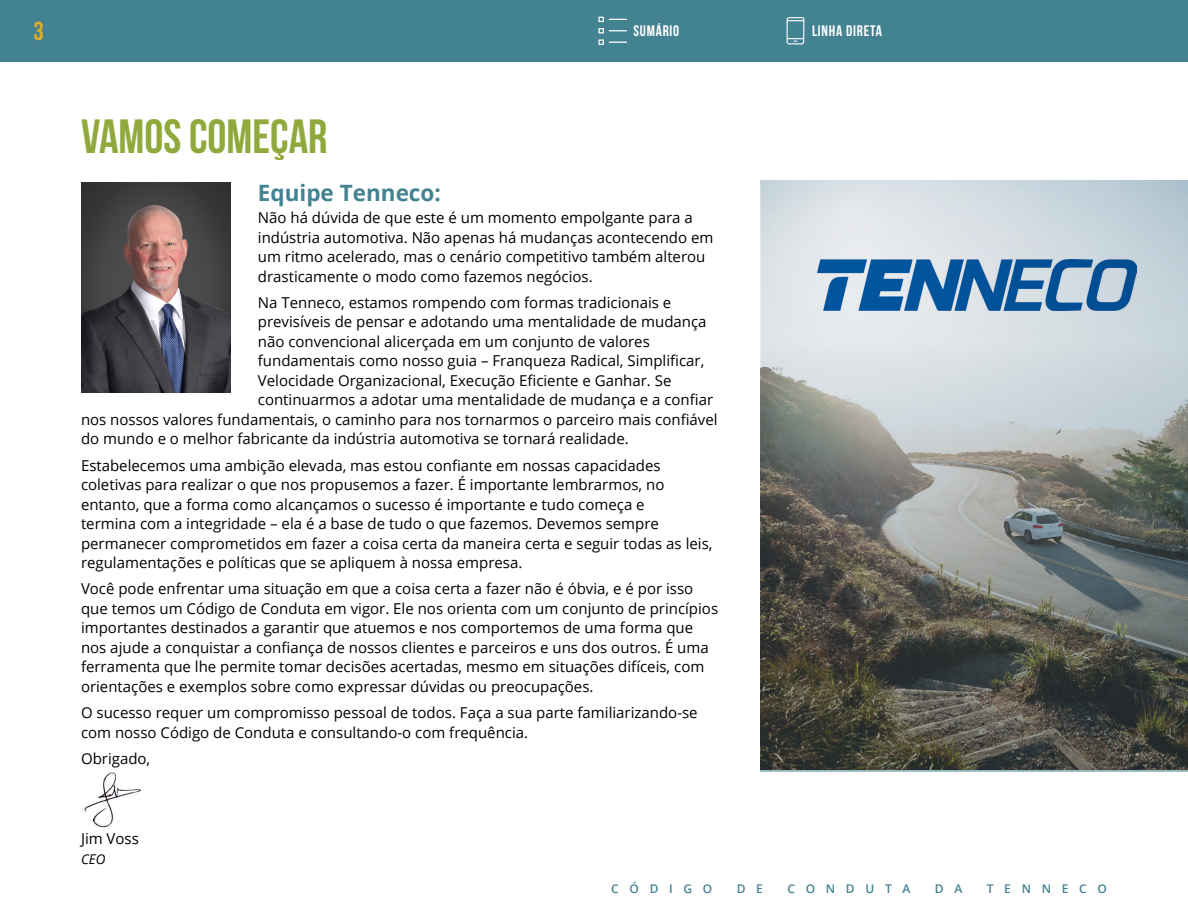
<style>
.page{position:relative;width:1188px;height:918px;background:#fff}
.page>*{position:absolute;margin:0;border:0;box-sizing:border-box;transform-origin:0 0}
.t1{font:700 48px "Bebas Neue";color:#91a93c}
.t2{font:700 25.95px "Bebas Neue";color:#e0ae25}
.t3{font:700 22.5px "Open Sans";color:#438291}
.t4{font:700 15.3px "Bebas Neue";letter-spacing:.05em;color:#fff}
.t5{font:15px/19.5px "Open Sans";color:#000}
.t6{font:italic 13.5px "Open Sans";color:#000}
.t7{font:600 12px "Open Sans";letter-spacing:.89em;color:#438291}
</style>
<div class="page">
<div style="left:0;top:0;width:1188px;height:62px;background:#438291"></div>
<svg style="left:598px;top:17px;width:29px;height:5px"></svg>
<svg style="left:598px;top:28px;width:29px;height:17px"></svg>
<svg style="left:786px;top:17px;width:19px;height:28px"></svg>
<img style="left:83px;top:772px;width:58px;height:56px">
<svg style="left:761px;top:180px;width:427px;height:591px"></svg>
<img style="left:81px;top:183px;width:150px;height:209px">
<img style="left:817px;top:259px;width:319px;height:52px">
<h2 class="t2" style="left:33px;top:17px;width:12px">3</h2>
<p class="t4" style="left:633px;top:22px;width:47px">SUMÁRIO</p>
<p class="t4" style="left:812px;top:22px;width:71px">LINHA DIRETA</p>
<h1 class="t1" style="left:81px;top:111px;width:248px">VAMOS COMEÇAR</h1>
<h3 class="t3" style="left:258px;top:177px;width:184px">Equipe Tenneco:</h3>
<p class="t5" style="left:258px;top:207px;width:457px">Não há dúvida de que este é um momento empolgante para a indústria automotiva. Não apenas há mudanças acontecendo em um ritmo acelerado, mas o cenário competitivo também alterou drasticamente o modo como fazemos negócios.</p>
<p class="t5" style="left:258px;top:292px;width:415px">Na Tenneco, estamos rompendo com formas tradicionais e</p>
<p class="t5" style="left:258px;top:312px;width:450px">previsíveis de pensar e adotando uma mentalidade de mudança</p>
<p class="t5" style="left:258px;top:331px;width:393px">não convencional alicerçada em um conjunto de valores</p>
<p class="t5" style="left:258px;top:351px;width:448px">fundamentais como nosso guia – Franqueza Radical, Simplificar,</p>
<p class="t5" style="left:258px;top:370px;width:415px">Velocidade Organizacional, Execução Eficiente e Ganhar. Se</p>
<p class="t5" style="left:258px;top:390px;width:457px">continuarmos a adotar uma mentalidade de mudança e a confiar</p>
<p class="t5" style="left:81px;top:409px;width:638px">nos nossos valores fundamentais, o caminho para nos tornarmos o parceiro mais confiável</p>
<p class="t5" style="left:81px;top:429px;width:549px">do mundo e o melhor fabricante da indústria automotiva se tornará realidade.</p>
<p class="t5" style="left:81px;top:455px;width:633px">Estabelecemos uma ambição elevada, mas estou confiante em nossas capacidades coletivas para realizar o que nos propusemos a fazer. É importante lembrarmos, no entanto, que a forma como alcançamos o sucesso é importante e tudo começa e<br>termina com a integridade – ela é a base de tudo o que fazemos. Devemos sempre permanecer comprometidos em fazer a coisa certa da maneira certa e seguir todas as leis, regulamentações e políticas que se apliquem à nossa empresa.</p>
<p class="t5" style="left:81px;top:579px;width:639px">Você pode enfrentar uma situação em que a coisa certa a fazer não é óbvia, e é por isso que temos um Código de Conduta em vigor. Ele nos orienta com um conjunto de princípios importantes destinados a garantir que atuemos e nos comportemos de uma forma que nos ajude a conquistar a confiança de nossos clientes e parceiros e uns dos outros. É uma ferramenta que lhe permite tomar decisões acertadas, mesmo em situações difíceis, com orientações e exemplos sobre como expressar dúvidas ou preocupações.</p>
<p class="t5" style="left:81px;top:702px;width:618px">O sucesso requer um compromisso pessoal de todos. Faça a sua parte familiarizando-se com nosso Código de Conduta e consultando-o com frequência.</p>
<p class="t5" style="left:81px;top:748px;width:71px">Obrigado,</p>
<p class="t5" style="left:81px;top:828px;width:59px">Jim Voss</p>
<p class="t6" style="left:81px;top:849px;width:26px">CEO</p>
<p class="t7" style="left:611px;top:880px;width:103px">CÓDIGO</p>
<p class="t7" style="left:737px;top:880px;width:28px">D E</p>
<p class="t7" style="left:788px;top:880px;width:124px">CONDUTA</p>
<p class="t7" style="left:935px;top:880px;width:29px">D A</p>
<p class="t7" style="left:987px;top:880px;width:122px">TENNECO</p>
</div>
